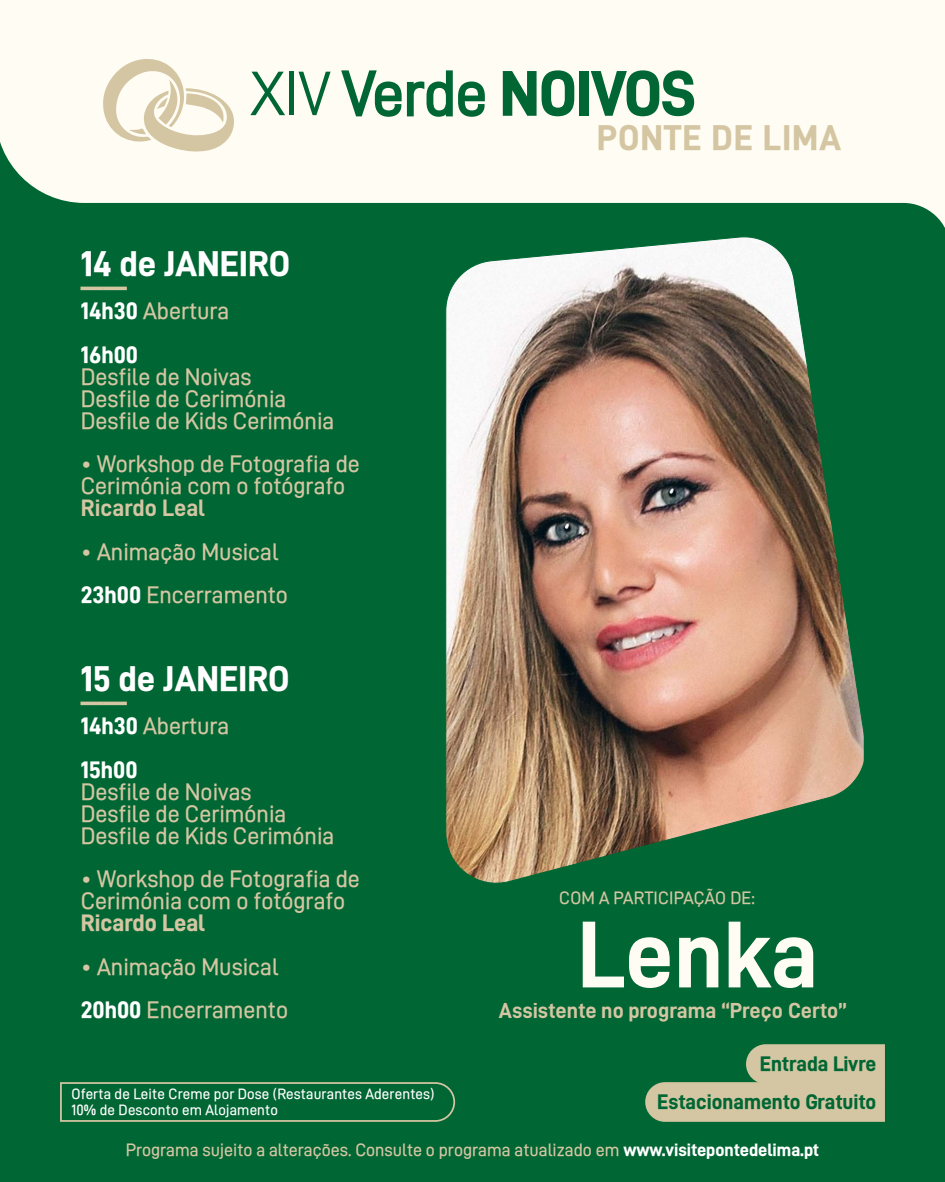
<style>
.page{position:relative;width:945px;height:1182px;background:#fff}
.page>*{position:absolute;margin:0;border:0;box-sizing:border-box;transform-origin:0 0}
.t1{font:95.29px "D DIN PRO Bold";letter-spacing:-.01em;color:#fffdf3}
.t2{font:63px "D DIN PRO Heavy";letter-spacing:-.01em;color:#063}
.t3{font:700 35.7px "D DIN PRO Extra";color:#fff}
.t4{font:700 35.7px "D DIN PRO Extra";letter-spacing:.025em;color:#d5c6a3}
.t5{font:700 27.82px "D DIN PRO Extra";color:#d5c6a3}
.t6{font:23.8px/21.9px "D DIN PRO Medium";color:#d5c6a3}
.t7{font:23.8px "D DIN PRO Bold";color:#d5c6a3}
.t8{font:700 23.8px "D DIN PRO Extra";color:#d5c6a3}
.t9{font:700 23.8px "D DIN PRO Extra";color:#fff}
.t10{font:21.79px "D DIN PRO Bold";color:#d5c6a3}
.t11{font:700 21.09px/37.4px "D DIN PRO Extra";color:#063;text-align:right}
.t12{font:17.85px "D DIN PRO Medium";color:#d5c6a3}
.t13{font:14.88px/15.8px "D DIN PRO Medium";letter-spacing:.01em;color:#fff}
.s1{font-family:"D DIN PRO Regular"}
.s2{font-family:"D DIN PRO Semi";font-weight:700}
.s3{font-family:"D DIN PRO Extra";font-weight:700;color:#fff}
</style>
<div class="page">
<div style="left:0;top:0;width:945px;height:1181px;background:#063"></div>
<svg style="left:0;top:0;width:945px;height:228px;background:#e0eadb"></svg>
<svg style="left:102px;top:56px;width:134px;height:96px;background:#efe9d5"></svg>
<svg style="left:645px;top:1044px;width:240px;height:78px"></svg>
<img style="left:445px;top:236px;width:419px;height:648px">
<svg style="left:60px;top:1082px;width:396px;height:40px"></svg>
<h2 class="t2" style="left:250px;top:58px;width:447px"><span class="s1">XIV</span> <span class="s2">Verde</span> NOIVOS</h2>
<h3 class="t4" style="left:597px;top:118px;width:246px">PONTE DE LIMA</h3>
<h3 class="t3" style="left:81px;top:243px;width:211px">14 de JANEIRO</h3>
<p class="t5" style="left:81px;top:272px;width:48px">——</p>
<p class="t6" style="left:81px;top:300px;width:150px"><span class="s3">14h30</span> Abertura</p>
<p class="t9" style="left:81px;top:341px;width:59px">16h00</p>
<p class="t6" style="left:81px;top:365px;width:255px">Desfile de Noivas<br>Desfile de Cerimónia<br>Desfile de Kids Cerimónia</p>
<p class="t6" style="left:81px;top:453px;width:281px">• Workshop de Fotografia de<br>Cerimónia com o fotógrafo</p>
<p class="t7" style="left:81px;top:494px;width:126px">Ricardo Leal</p>
<p class="t6" style="left:81px;top:529px;width:209px;line-height:43.7px">• Animação Musical<br><span class="s3">23h00</span> Encerramento</p>
<h3 class="t3" style="left:81px;top:658px;width:210px">15 de JANEIRO</h3>
<p class="t5" style="left:81px;top:687px;width:48px">——</p>
<p class="t6" style="left:81px;top:714px;width:150px"><span class="s3">14h30</span> Abertura</p>
<p class="t9" style="left:81px;top:756px;width:58px">15h00</p>
<p class="t6" style="left:81px;top:780px;width:255px">Desfile de Noivas<br>Desfile de Cerimónia<br>Desfile de Kids Cerimónia</p>
<p class="t6" style="left:81px;top:867px;width:281px">• Workshop de Fotografia de<br>Cerimónia com o fotógrafo</p>
<p class="t8" style="left:81px;top:909px;width:126px">Ricardo Leal</p>
<p class="t6" style="left:81px;top:944px;width:209px;line-height:43.7px">• Animação Musical<br><span class="s3">20h00</span> Encerramento</p>
<p class="t13" style="left:71px;top:1085px;width:365px">Oferta de Leite Creme por Dose (Restaurantes Aderentes)<br>10% de Desconto em Alojamento</p>
<p class="t12" style="left:559px;top:888px;width:197px">COM A PARTICIPAÇÃO DE:</p>
<h1 class="t1" style="left:577px;top:901px;width:243px">Lenka</h1>
<p class="t10" style="left:499px;top:998px;width:349px">Assistente no programa “Preço Certo”</p>
<p class="t11" style="left:657px;top:1044px;width:221px">Entrada Livre<br>Estacionamento Gratuito</p>
<p class="t12" style="left:126px;top:1140px;width:695px">Programa sujeito a alterações. Consulte o programa atualizado em <span class="s3">www.visitepontedelima.pt</span></p>
</div>
